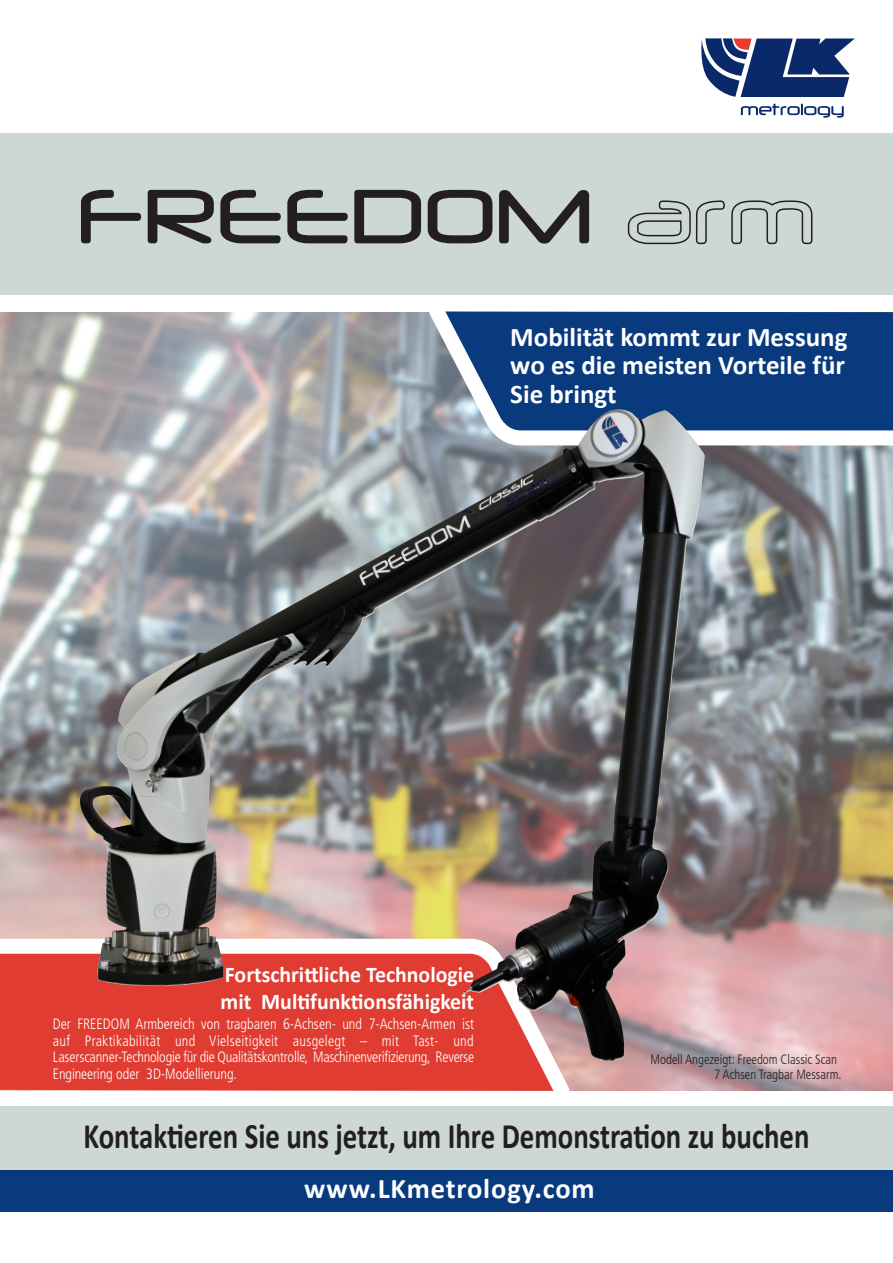
<style>
.page{position:relative;width:893px;height:1263px;background:#fff}
.page>*{position:absolute;margin:0;border:0;box-sizing:border-box;transform-origin:0 0}
.t1{font:500 90px "Neuropol";letter-spacing:.01em;color:#231f20}
.t2{font:700 36px "Calibri";color:#231f20;scale:.8 1}
.t3{font:700 28.5px "Calibri";letter-spacing:.03em;color:#fff}
.t4{font:700 27px/28.5px "Calibri";color:#fff;text-align:justify}
.t5{font:700 22.5px/27px "Calibri";color:#fff}
.t6{font:300 condensed 15px/16.5px "Frutiger LT Std";letter-spacing:-.01em;color:#fff;text-align:justify;scale:.95 1}
.t7{font:300 condensed 13.5px/15px "Frutiger LT Std";color:#231f20;scale:.95 1}
.s1{font-style:inherit}
</style>
<div class="page">
<svg style="left:701px;top:38px;width:154px;height:59px"></svg>
<svg style="left:741px;top:104px;width:103px;height:14px"></svg>
<div style="left:0;top:1169px;width:893px;height:43px;background:#083a7d"></div>
<img style="left:0;top:313px;width:893px;height:778px">
<div style="left:0;top:133px;width:893px;height:161px;background:#cdd7d6"></div>
<svg style="left:0;top:931px;width:582px;height:160px;background:#dc4a40"></svg>
<div style="left:0;top:1106px;width:893px;height:63px;background:#cdd7d6"></div>
<svg style="left:417px;top:294px;width:476px;height:189px;fill:#083a7d"></svg>
<svg style="left:627px;top:200px;width:186px;height:45px"></svg>
<img style="left:79px;top:412px;width:527px;height:575px">
<h1 class="t1" style="left:75px;top:171px;width:515px">FREEDOM</h1>
<h3 class="t4" style="left:510px;top:322px;width:339px">Mobilität kommt zur Messung <span class="s1">w</span>o es die meisten Vorteile für Sie bringt</h3>
<h3 class="t5" style="left:221px;top:961px;width:255px">Fortschrittliche Technologie mit Multifunktionsfähigkeit</h3>
<p class="t6" style="left:53px;top:1016px;width:445px">Der FREEDOM Armbereich von tragbaren 6-Achsen- und 7-Achsen-Armen ist auf Praktikabilität und Vielseitigkeit ausgelegt – mit Tast- und Laserscanner-Technologie für die Qualitätskontrolle, Maschinenverifizierung, Reverse Engineering oder 3D-Modellierung.</p>
<p class="t7" style="left:714px;top:1052px;width:136px;text-indent:-63px">Modell Angezeigt: Freedom Classic Scan<br>7 Achsen Tragbar Messarm.</p>
<h2 class="t2" style="left:83px;top:1112px;width:909px">Kontaktieren Sie uns jetzt, um Ihre Demonstration zu buchen</h2>
<h3 class="t3" style="left:304px;top:1170px;width:292px">www.LKmetrology.com</h3>
</div>
